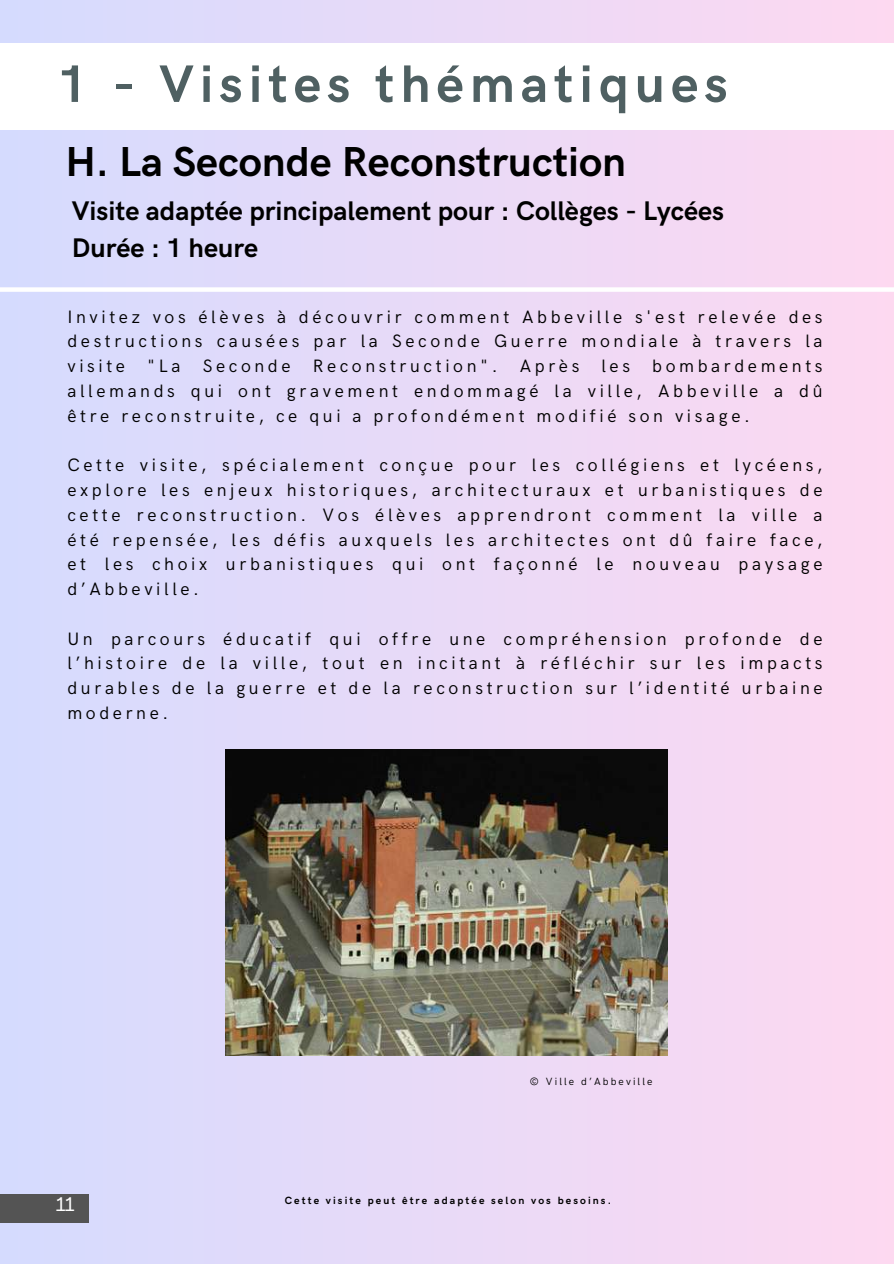
<style>
.page{position:relative;width:894px;height:1264px;background:#fff}
.page>*{position:absolute;margin:0;border:0;box-sizing:border-box;transform-origin:0 0}
.t1{font:700 52.8px "HK Grotesk";letter-spacing:.11em;color:#4f6062}
.t2{font:700 42px "HK Grotesk";color:#000}
.t3{font:700 27px/37.2px "HK Grotesk";color:#000}
.t4{font:19.5px "Agrandir";color:#fff}
.t5{font:18px/24.8px "HK Grotesk";letter-spacing:.2em;color:#000;text-align:justify}
.t6{font:700 10.5px "HK Grotesk";letter-spacing:.2em;color:#000}
.t7{font:10.5px "HK Grotesk";letter-spacing:.2em;color:#000}
</style>
<div class="page">
<div style="left:0;top:0;width:893px;height:1263px;background:linear-gradient(to right,#d5dbfe,#fdd9f0)"></div>
<div style="left:0;top:43px;width:893px;height:87px;background:#fff"></div>
<div style="left:0;top:1193px;width:89px;height:29px;background:#545454"></div>
<div style="left:0;top:287px;width:893px;height:5px;background:#fff"></div>
<img style="left:225px;top:749px;width:442px;height:306px">
<h1 class="t1" style="left:57px;top:54px;width:672px">1 - Visites thématiques</h1>
<h2 class="t2" style="left:65px;top:138px;width:562px">H. La Seconde Reconstruction</h2>
<h3 class="t3" style="left:72px;top:193px;width:653px">Visite adaptée principalement pour : Collèges - Lycées<br>Durée : 1 heure</h3>
<p class="t5" style="left:67px;top:305px;width:756px">Invitez vos élèves à découvrir comment Abbeville s'est relevée des destructions causées par la Seconde Guerre mondiale à travers la visite "La Seconde Reconstruction". Après les bombardements allemands qui ont gravement endommagé la ville, Abbeville a dû être reconstruite, ce qui a profondément modifié son visage.</p>
<p class="t5" style="left:67px;top:453px;width:756px">Cette visite, spécialement conçue pour les collégiens et lycéens, explore les enjeux historiques, architecturaux et urbanistiques de cette reconstruction. Vos élèves apprendront comment la ville a été repensée, les défis auxquels les architectes ont dû faire face, et les choix urbanistiques qui ont façonné le nouveau paysage d’Abbeville.</p>
<p class="t5" style="left:67px;top:626px;width:756px">Un parcours éducatif qui offre une compréhension profonde de l’histoire de la ville, tout en incitant à réfléchir sur les impacts durables de la guerre et de la reconstruction sur l’identité urbaine moderne.</p>
<p class="t4" style="left:56px;top:1196px;width:20px">11</p>
<p class="t7" style="left:529px;top:1075px;width:124px">© Ville d’Abbeville</p>
<p class="t6" style="left:284px;top:1194px;width:328px">Cette visite peut être adaptée selon vos besoins.</p>
</div>
